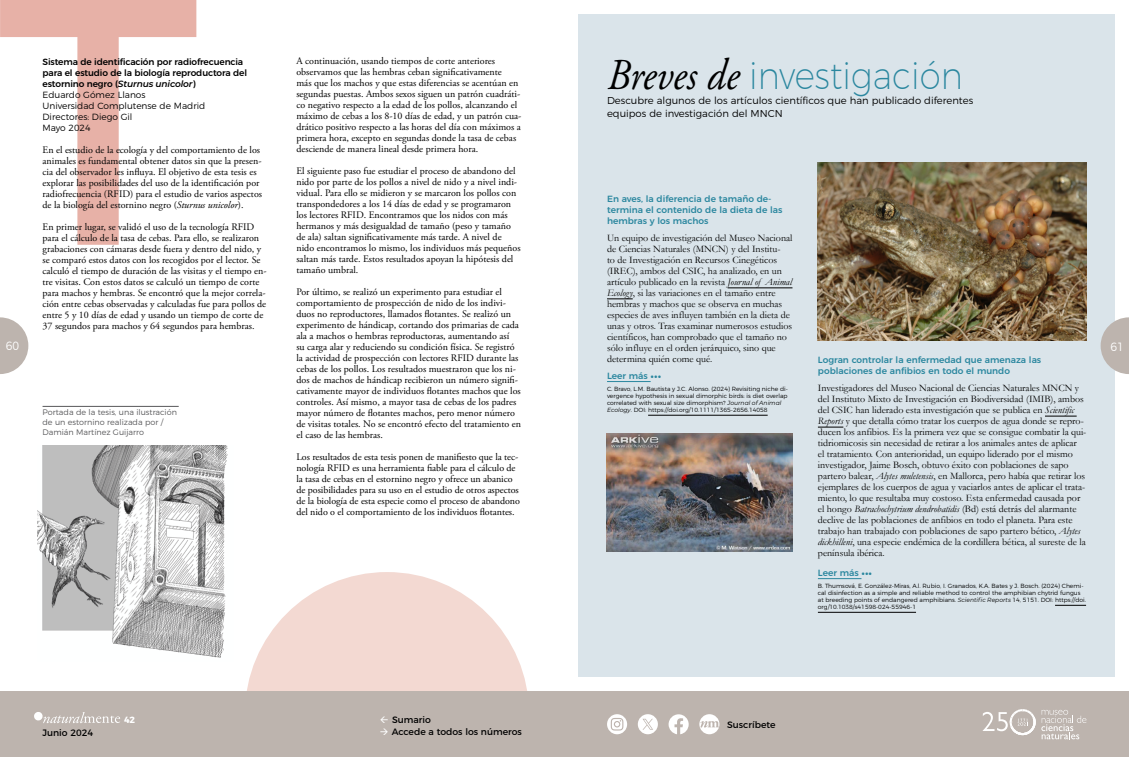
<style>
.page{position:relative;width:1129px;height:757px;background:#fff}
.page>*{position:absolute;margin:0;border:0;box-sizing:border-box;transform-origin:0 0}
.t1{font:200 38px "Montserrat";color:#2b879f;scale:.9 1}
.t2{font:300 12px "Montserrat";color:#fff;scale:.9 1}
.t3{font:10px/11px "Adobe Garamond Pro";color:#000}
.t4{font:10px/11px "Garamond";color:#000}
.t5{font:300 10px/13px "Montserrat";color:#000}
.t6{font:9.2px "Montserrat";color:#000}
.t7{font:500 9px/11px "Montserrat";letter-spacing:-.015em;color:#000}
.t8{font:500 9px/11px "Montserrat";color:#2b879f}
.t9{font:700 9px "Montserrat";color:#fff}
.t10{font:300 8px/10px "Montserrat";color:#58585a}
.t11{font:300 6px/7px "Montserrat";color:#000}
.s1{font-family:"Adobe Garamond Pro";font-weight:400;font-style:italic;font-size:44px;color:#000}
.s2{font-weight:600;font-style:italic}
.s3{font-weight:300}
.s4{font-style:italic}
.s5{font-size:12px}
.s6{font-weight:400;font-style:italic}
.s7{color:#fff}
</style>
<div class="page">
<div style="left:578px;top:14px;width:536px;height:662px;background:#dae4ea"></div>
<img style="left:817px;top:163px;width:269px;height:178px">
<svg style="left:247px;top:572px;width:280px;height:119px;fill:#f3d9d2"></svg>
<svg style="left:0;top:317px;width:28px;height:57px"></svg>
<svg style="left:1100px;top:317px;width:28px;height:57px"></svg>
<div style="left:564px;top:691px;width:564px;height:66px;background:#bdb4ae"></div>
<div style="left:0;top:691px;width:564px;height:66px;background:#bdb4ae"></div>
<svg style="left:34px;top:712px;width:86px;height:11px"></svg>
<svg style="left:607px;top:714px;width:20px;height:20px"></svg>
<svg style="left:668px;top:714px;width:20px;height:20px"></svg>
<svg style="left:699px;top:714px;width:20px;height:20px"></svg>
<svg style="left:1041px;top:710px;width:45px;height:29px"></svg>
<svg style="left:982px;top:709px;width:53px;height:26px"></svg>
<svg style="left:637px;top:714px;width:20px;height:20px"></svg>
<hr style="left:43px;top:406px;width:136px;height:1px;background:#58585a">
<img style="left:38px;top:446px;width:190px;height:212px">
<svg style="left:0;top:0;width:196px;height:245px"></svg>
<hr style="left:1044px;top:416px;width:32px;height:1px;background:#000">
<svg style="left:817px;top:427px;width:26px;height:1px"></svg>
<hr style="left:817px;top:578px;width:44px;height:1px;background:#2b879f">
<hr style="left:1054px;top:605px;width:31px;height:1px;background:#000">
<hr style="left:817px;top:612px;width:98px;height:1px;background:#000">
<hr style="left:727px;top:288px;width:65px;height:1px;background:#000">
<svg style="left:607px;top:299px;width:25px;height:1px"></svg>
<hr style="left:607px;top:381px;width:43px;height:1px;background:#2b879f">
<hr style="left:648px;top:415px;width:119px;height:1px;background:#000">
<img style="left:606px;top:434px;width:186px;height:117px">
<p class="t3" style="left:296px;top:56px;width:226px">A continuación, usando tiempos de corte anteriores observamos que las hembras ceban significativamente<br>más que los machos y que estas diferencias se acentúan en segundas puestas. Ambos sexos siguen un patrón cuadráti&shy;co negativo respecto a la edad de los pollos, alcanzando el máximo de cebas a los 8-10 días de edad, y un patrón cua&shy;drático positivo respecto a las horas del día con máximos a primera hora, excepto en segundas donde la tasa de cebas desciende de manera lineal desde primera hora.</p>
<p class="t3" style="left:296px;top:166px;width:225px">El siguiente paso fue estudiar el proceso de abandono del nido por parte de los pollos a nivel de nido y a nivel indi&shy;vidual. Para ello se midieron y se marcaron los pollos con transpondedores a los 14 días de edad y se programaron los lectores RFID. Encontramos que los nidos con más hermanos y más desigualdad de tamaño (peso y tamaño de ala) saltan significativamente más tarde. A nivel de nido encontramos lo mismo, los individuos más pequeños saltan más tarde. Estos resultados apoyan la hipótesis del tamaño umbral.</p>
<p class="t3" style="left:296px;top:287px;width:226px">Por último, se realizó un experimento para estudiar el comportamiento de prospección de nido de los indivi&shy;duos no reproductores, llamados flotantes. Se realizó un experimento de hándicap, cortando dos primarias de cada ala a machos o hembras reproductoras, aumentando así<br>su carga alar y reduciendo su condición física. Se registró la actividad de prospección con lectores RFID durante las cebas de los pollos. Los resultados muestraron que los ni&shy;dos de machos de hándicap recibieron un número signifi&shy;cativamente mayor de individuos flotantes machos que los controles. Así mismo, a mayor tasa de cebas de los padres mayor número de flotantes machos, pero menor número de visitas totales. No se encontró efecto del tratamiento en el caso de las hembras.</p>
<p class="t3" style="left:296px;top:452px;width:225px">Los resultados de esta tesis ponen de manifiesto que la tec&shy;nología RFID es una herramienta fiable para el cálculo de la tasa de cebas en el estornino negro y ofrece un abanico de posibilidades para su uso en el estudio de otros aspectos de la biología de esta especie como el proceso de abandono del nido o el comportamiento de los individuos flotantes.</p>
<h1 class="t1" style="left:607px;top:46px;width:397px"><span class="s1">Breves de</span> investigación</h1>
<p class="t5" style="left:607px;top:93px;width:367px">Descubre algunos de los artículos científicos que han publicado diferentes equipos de investigación del MNCN</p>
<p class="t7" style="left:43px;top:56px;width:206px">Sistema de identificación por radiofrecuencia para el estudio de la biología reproductora del estornino negro (<span class="s2">Sturnus unicolor</span>)<br><span class="s3">Eduardo Gómez Llanos<br>Universidad Complutense de Madrid<br>Directores: Diego Gil<br>Mayo 2024</span></p>
<p class="t3" style="left:43px;top:145px;width:221px">En el estudio de la ecología y del comportamiento de los animales es fundamental obtener datos sin que la presen&shy;cia del observador les influya. El objetivo de esta tesis es explorar las posibilidades del uso de la identificación por radiofrecuencia (RFID) para el estudio de varios aspectos de la biología del estornino negro (<span class="s4">Sturnus unicolor</span>).</p>
<p class="t3" style="left:43px;top:222px;width:226px">En primer lugar, se validó el uso de la tecnología RFID para el cálculo de la tasa de cebas. Para ello, se realizaron grabaciones con cámaras desde fuera y dentro del nido, y se comparó estos datos con los recogidos por el lector. Se calculó el tiempo de duración de las visitas y el tiempo en&shy;tre visitas. Con estos datos se calculó un tiempo de corte para machos y hembras. Se encontró que la mejor correla&shy;ción entre cebas observadas y calculadas fue para pollos de entre 5 y 10 días de edad y usando un tiempo de corte de 37 segundos para machos y 64 segundos para hembras.</p>
<p class="t8" style="left:607px;top:193px;width:177px">En aves, la diferencia de tamaño de&shy;termina el contenido de la dieta de las hembras y los machos</p>
<p class="t4" style="left:607px;top:232px;width:187px">Un equipo de investigación del Museo Nacional de Ciencias Naturales (MNCN) y del Institu-<br>to de Investigación en Recursos Cinegéticos (IREC), ambos del CSIC, ha analizado, en un artículo publicado en la revista <span class="s4">Journal of Animal Ecology</span>, si las variaciones en el tamaño entre hembras y machos que se observa en muchas especies de aves influyen también en la dieta de unas y otros. Tras examinar numerosos estudios científicos, han comprobado que el tamaño no sólo influye en el orden jerárquico, sino que determina quién come qué.</p>
<p class="t8" style="left:607px;top:369px;width:56px">Leer más <span class="s5">∙∙∙</span></p>
<p class="t11" style="left:607px;top:385px;width:182px">C. Bravo, L.M. Bautista y J.C. Alonso. (2024) Revisiting niche di‑ vergence hypothesis in sexual dimorphic birds: is diet overlap correlated with sexual size dimorphism? <span class="s6">Journal of Animal Ecology</span>. DOI: https://doi.org/10.1111/1365-2656.14058</p>
<p class="t2" style="left:6px;top:337px;width:16px">60</p>
<p class="t2" style="left:1110px;top:338px;width:16px">61</p>
<p class="t8" style="left:817px;top:354px;width:225px">Logran controlar la enfermedad que amenaza las poblaciones de anfibios en todo el mundo</p>
<p class="t4" style="left:817px;top:382px;width:270px">Investigadores del Museo Nacional de Ciencias Naturales MNCN y del Instituto Mixto de Investigación en Biodiversidad (IMIB), ambos del CSIC han liderado esta investigación que se publica en <span class="s4">Scientific Reports</span> y que detalla cómo tratar los cuerpos de agua donde se repro&shy;ducen los anfibios. Es la primera vez que se consigue combatir la qui&shy;tidriomicosis sin necesidad de retirar a los animales antes de aplicar<br>el tratamiento. Con anterioridad, un equipo liderado por el mismo investigador, Jaime Bosch, obtuvo éxito con poblaciones de sapo partero balear, <span class="s4">Alytes muletensis</span>, en Mallorca, pero había que retirar los ejemplares de los cuerpos de agua y vaciarlos antes de aplicar el trata&shy;miento, lo que resultaba muy costoso. Esta enfermedad causada por el hongo <span class="s4">Batrachochytrium dendrobatidis</span> (Bd) está detrás del alarmante declive de las poblaciones de anfibios en todo el planeta. Para este trabajo han trabajado con poblaciones de sapo partero bético, <span class="s4">Alytes dickhilleni</span>, una especie endémica de la cordillera bética, al sureste de la península ibérica.</p>
<p class="t8" style="left:817px;top:566px;width:56px">Leer más <span class="s5">∙∙∙</span></p>
<p class="t11" style="left:817px;top:582px;width:269px">B. Thumsová, E. González‑Miras, A.l. Rubio, I. Granados, K.A. Bates y J. Bosch. (2024) Chemi‑ cal disinfection as a simple and reliable method to control the amphibian chytrid fungus at breeding points of endangered amphibians. <span class="s6">Scientific Reports</span> 14, 5151. DOI: https://doi. org/10.1038/s41598-024-55946-1</p>
<p class="t10" style="left:43px;top:406px;width:136px">Portada de la tesis, una ilustración de un estornino realizada por /<br>Damián Martínez Guijarro</p>
<p class="t6" style="left:43px;top:725px;width:52px">Junio 2024</p>
<p class="t9" style="left:124px;top:712px;width:13px">42</p>
<p class="t6" style="left:392px;top:712px;width:40px">Sumario</p>
<p class="t6" style="left:380px;top:725px;width:144px"><span class="s7">→</span> Accede a todos los números</p>
<p class="t6" style="left:727px;top:717px;width:50px">Suscríbete</p>
</div>
